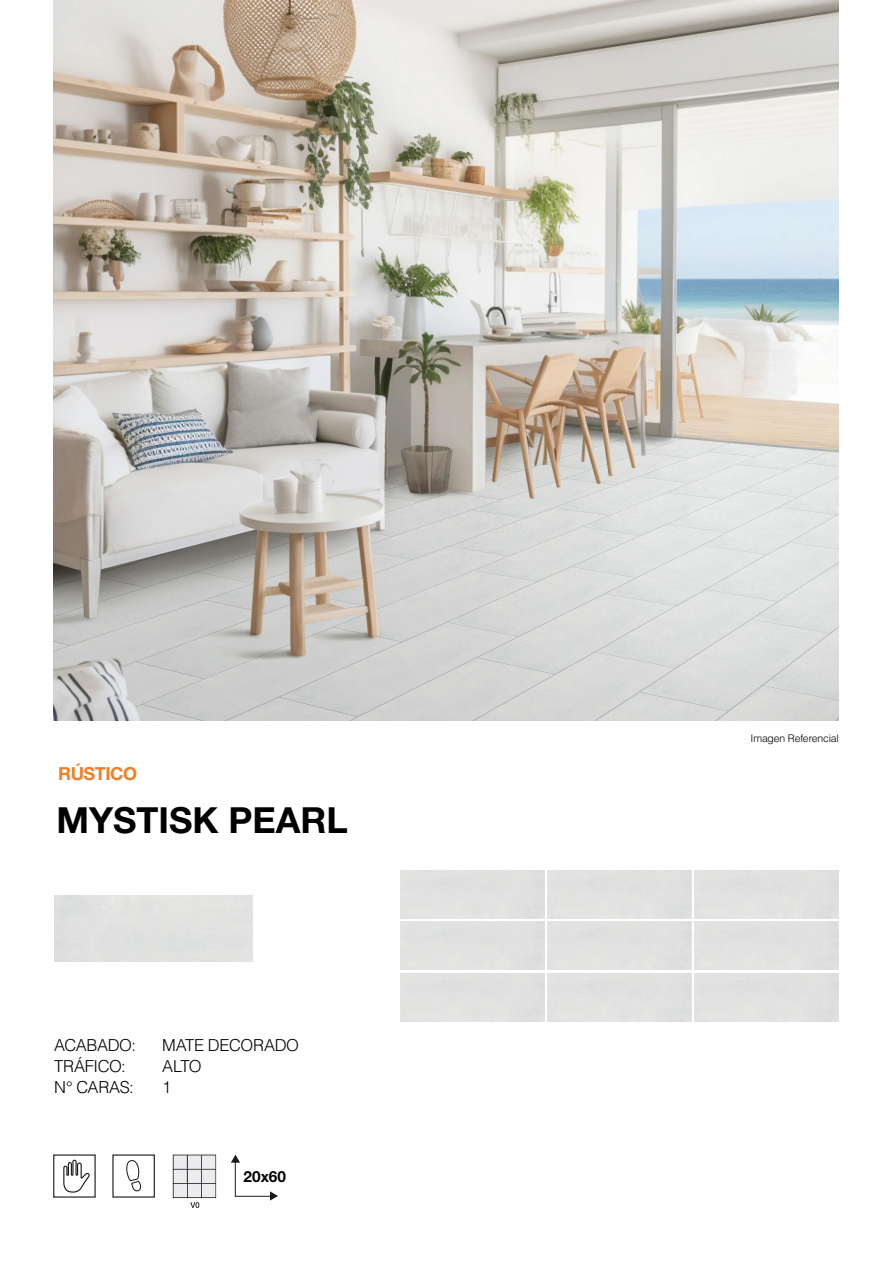
<style>
.page{position:relative;width:893px;height:1263px;background:#fff}
.page>*{position:absolute;margin:0;border:0;box-sizing:border-box;transform-origin:0 0}
.t1{font:700 36px "Helvetica Neue LT Std";color:#000}
.t2{font:700 18px "Helvetica Neue LT Std";letter-spacing:-.025em;color:#f17e22}
.t3{font:300 16.5px "Helvetica LT Std";letter-spacing:-.02em;color:#000}
.t4{font:700 15.45px "Helvetica Neue LT Std";color:#040503}
.t5{font:300 10.5px "Helvetica LT Std";letter-spacing:-.015em;color:#000}
</style>
<div class="page">
<img style="left:54px;top:0;width:785px;height:721px">
<svg style="left:53px;top:1154px;width:102px;height:44px"></svg>
<svg style="left:231px;top:1155px;width:47px;height:45px"></svg>
<svg style="left:173px;top:1155px;width:43px;height:53px"></svg>
<p class="t2" style="left:58px;top:762px;width:80px">RÚSTICO</p>
<p class="t1" style="left:56px;top:798px;width:293px">MYSTISK PEARL</p>
<p class="t3" style="left:54px;top:1035px;width:83px">ACABADO:</p>
<p class="t3" style="left:162px;top:1035px;width:138px">MATE DECORADO</p>
<p class="t3" style="left:54px;top:1056px;width:73px">TRÁFICO:</p>
<p class="t3" style="left:162px;top:1056px;width:41px">ALTO</p>
<p class="t3" style="left:54px;top:1077px;width:81px">N° CARAS:</p>
<p class="t3" style="left:162px;top:1077px;width:11px">1</p>
<p class="t4" style="left:244px;top:1167px;width:44px">20x60</p>
<p class="t5" style="left:751px;top:732px;width:90px">Imagen Referencial</p>
</div>
